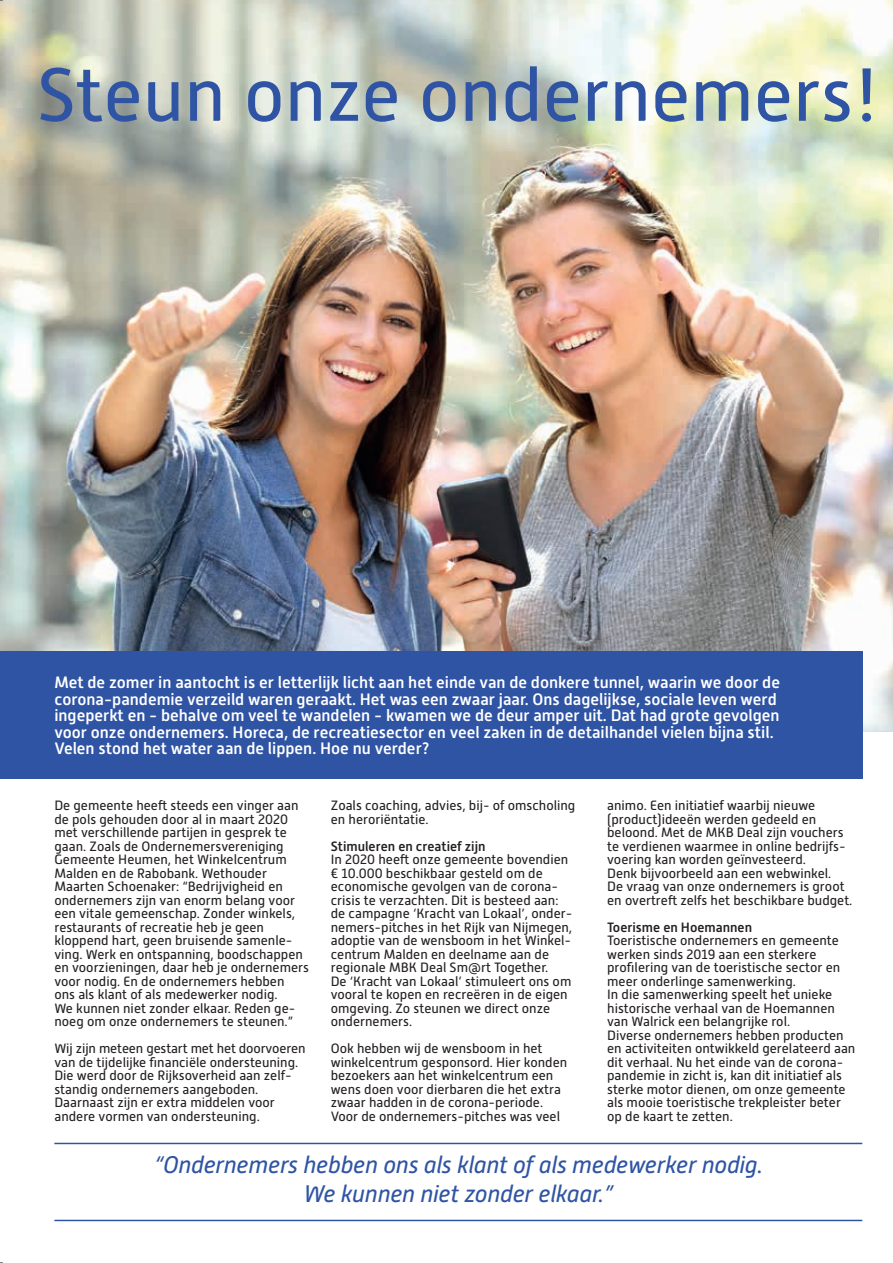
<style>
.page{position:relative;width:893px;height:1263px;background:#fff}
.page>*{position:absolute;margin:0;border:0;box-sizing:border-box;transform-origin:0 0}
.t1{font:75px "Alwyn New";color:#2f54a4}
.t2{font:italic 24px/28.5px "Alwyn New";letter-spacing:-.01em;color:#2f54a4;text-align:center}
.t3{font:500 16.5px/16.5px "Alwyn New";color:#fff}
.t4{font:13.5px/13.5px "Alwyn New";color:#231f20}
.t5{font:500 13.5px "Alwyn New";color:#231f20}
</style>
<div class="page">
<img style="left:0;top:0;width:893px;height:731px">
<div style="left:0;top:652px;width:862px;height:127px;background:#2f54a4"></div>
<hr style="left:54px;top:1143px;width:808px;height:1px;background:#2f54a4">
<hr style="left:54px;top:1220px;width:808px;height:1px;background:#2f54a4">
<h1 class="t1" style="left:37px;top:53px;width:845px">Steun onze ondernemers!</h1>
<p class="t3" style="left:54px;top:674px;width:727px">Met de zomer in aantocht is er letterlijk licht aan het einde van de donkere tunnel, waarin we door de corona-pandemie verzeild waren geraakt. Het was een zwaar jaar. Ons dagelijkse, sociale leven werd ingeperkt en - behalve om veel te wandelen - kwamen we de deur amper uit. Dat had grote gevolgen voor onze ondernemers. Horeca, de recreatiesector en veel zaken in de detailhandel vielen bijna stil.<br>Velen stond het water aan de lippen. Hoe nu verder?</p>
<p class="t4" style="left:54px;top:799px;width:256px">De gemeente heeft steeds een vinger aan de pols gehouden door al in maart 2020 met verschillende partijen in gesprek te gaan. Zoals de Ondernemersvereniging Gemeente Heumen, het Winkelcentrum Malden en de Rabobank. Wethouder Maarten Schoenaker: “Bedrijvigheid en ondernemers zijn van enorm belang voor een vitale gemeenschap. Zonder winkels, restaurants of recreatie heb je geen kloppend hart, geen bruisende samenle&shy;ving. Werk en ontspanning, boodschappen en voorzieningen, daar heb je ondernemers voor nodig. En de ondernemers hebben<br>ons als klant of als medewerker nodig.<br>We kunnen niet zonder elkaar. Reden ge&shy;noeg om onze ondernemers te steunen.”</p>
<p class="t4" style="left:54px;top:1042px;width:253px">Wij zijn meteen gestart met het doorvoeren van de tijdelijke financiële ondersteuning.<br>Die werd door de Rijksoverheid aan zelf&shy;standig ondernemers aangeboden.<br>Daarnaast zijn er extra middelen voor andere vormen van ondersteuning.</p>
<p class="t4" style="left:331px;top:799px;width:246px">Zoals coaching, advies, bij- of omscholing en heroriëntatie.</p>
<p class="t5" style="left:331px;top:838px;width:156px">Stimuleren en creatief zijn</p>
<p class="t4" style="left:331px;top:853px;width:243px">In 2020 heeft onze gemeente bovendien € 10.000 beschikbaar gesteld om de economische gevolgen van de corona&shy;crisis te verzachten. Dit is besteed aan: de campagne ‘Kracht van Lokaal’, onder&shy;nemers-pitches in het Rijk van Nijmegen, adoptie van de wensboom in het Winkel&shy;centrum Malden en deelname aan de regionale MBK Deal Sm@rt Together.<br>De ‘Kracht van Lokaal’ stimuleert ons om vooral te kopen en recreëren in de eigen omgeving. Zo steunen we direct onze ondernemers.</p>
<p class="t4" style="left:331px;top:1042px;width:238px">Ook hebben wij de wensboom in het winkelcentrum gesponsord. Hier konden bezoekers aan het winkelcentrum een wens doen voor dierbaren die het extra zwaar hadden in de corona-periode.<br>Voor de ondernemers-pitches was veel</p>
<p class="t4" style="left:607px;top:799px;width:247px">animo. Een initiatief waarbij nieuwe (product)ideeën werden gedeeld en beloond. Met de MKB Deal zijn vouchers te verdienen waarmee in online bedrijfs&shy;voering kan worden geïnvesteerd.<br>Denk bijvoorbeeld aan een webwinkel.<br>De vraag van onze ondernemers is groot en overtreft zelfs het beschikbare budget.</p>
<p class="t5" style="left:607px;top:919px;width:146px">Toerisme en Hoemannen</p>
<p class="t4" style="left:607px;top:934px;width:250px">Toeristische ondernemers en gemeente werken sinds 2019 aan een sterkere profilering van de toeristische sector en meer onderlinge samenwerking.<br>In die samenwerking speelt het unieke historische verhaal van de Hoemannen van Walrick een belangrijke rol.<br>Diverse ondernemers hebben producten en activiteiten ontwikkeld gerelateerd aan dit verhaal. Nu het einde van de corona&shy;pandemie in zicht is, kan dit initiatief als sterke motor dienen, om onze gemeente als mooie toeristische trekpleister beter op de kaart te zetten.</p>
<h2 class="t2" style="left:154px;top:1150px;width:611px">“Ondernemers hebben ons als klant of als medewerker nodig.<br>We kunnen niet zonder elkaar.”</h2>
</div>
